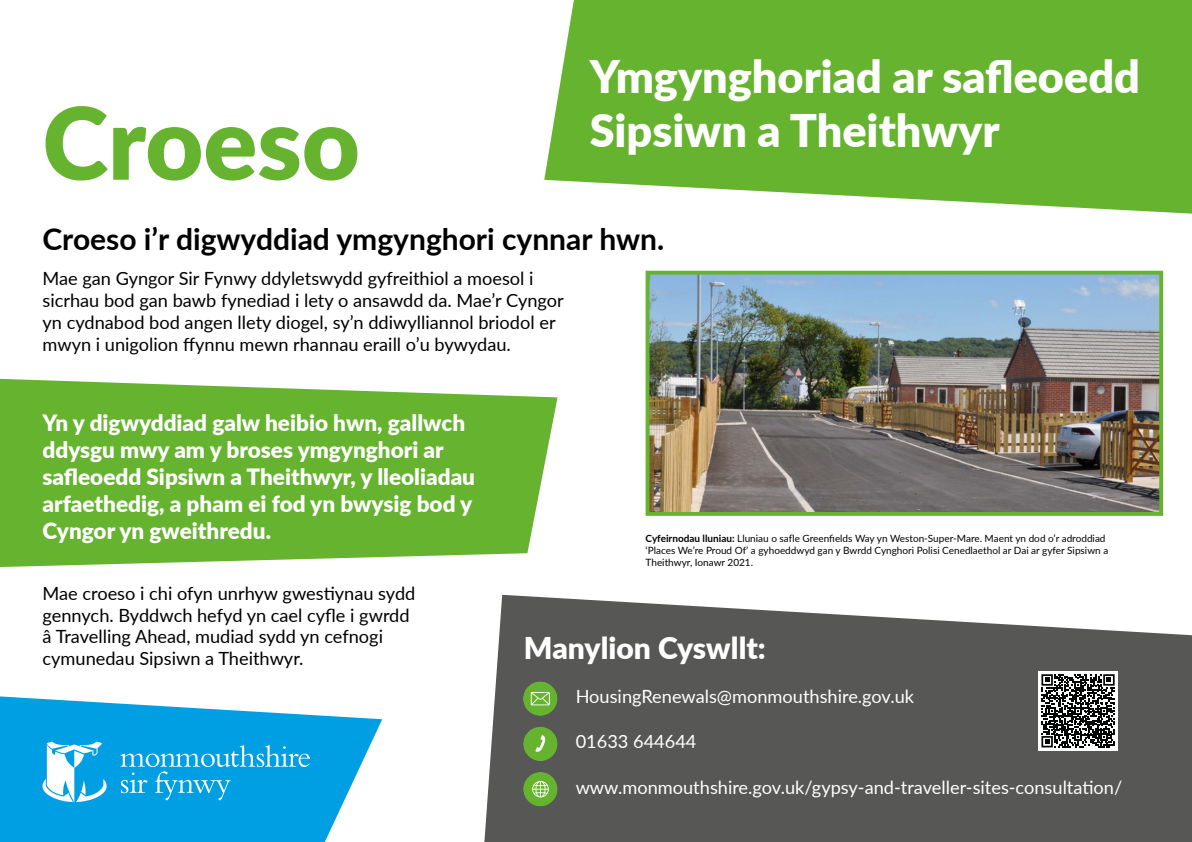
<style>
.page{position:relative;width:1192px;height:842px;background:#fff}
.page>*{position:absolute;margin:0;border:0;box-sizing:border-box;transform-origin:0 0}
.t1{font:900 100px "Lato";color:#65b32e}
.t2{font:900 45px "Lato";color:#fff}
.t3{font:700 30px "Lato";color:#000}
.t4{font:900 30px "Lato";color:#fff}
.t5{font:900 22.5px/27px "Lato";color:#fff}
.t6{font:18.2px/21.9px "Lato";color:#000}
.t7{font:18.2px "Lato";color:#fff}
.t8{font:10px/12px "Lato";color:#000}
.s1{font-weight:700}
</style>
<div class="page">
<svg style="left:484px;top:595px;width:708px;height:247px;fill:#575756"></svg>
<svg style="left:0;top:379px;width:558px;height:188px;fill:#65b32e"></svg>
<svg style="left:0;top:696px;width:382px;height:146px;fill:#009fe3"></svg>
<svg style="left:544px;top:0;width:648px;height:214px;fill:#65b32e"></svg>
<div style="left:1038px;top:671px;width:80px;height:80px;background:#fff"></div>
<svg style="left:1041px;top:674px;width:74px;height:73px"></svg>
<svg style="left:121px;top:745px;width:189px;height:55px"></svg>
<svg style="left:43px;top:742px;width:64px;height:60px"></svg>
<div style="left:523px;top:727px;width:34px;height:34px;background:#65b32e;border-radius:50%"></div>
<svg style="left:535px;top:735px;width:10px;height:17px"></svg>
<div style="left:523px;top:681px;width:34px;height:35px;background:#65b32e;border-radius:50%"></div>
<svg style="left:531px;top:692px;width:19px;height:13px"></svg>
<div style="left:523px;top:772px;width:34px;height:34px;background:#65b32e;border-radius:50%"></div>
<svg style="left:532px;top:781px;width:17px;height:16px"></svg>
<img style="left:651px;top:276px;width:507px;height:235px">
<div style="left:646px;top:271px;width:517px;height:245px;border:4px solid #65b32e"></div>
<h2 class="t2" style="left:590px;top:43px;width:552px">Ymgynghoriad ar safleoedd</h2>
<h1 class="t1" style="left:43px;top:68px;width:319px">Croeso</h1>
<h2 class="t2" style="left:590px;top:97px;width:411px">Sipsiwn a Theithwyr</h2>
<h3 class="t3" style="left:43px;top:217px;width:623px">Croeso i’r digwyddiad ymgynghori cynnar hwn.</h3>
<p class="t6" style="left:43px;top:267px;width:523px">Mae gan Gyngor Sir Fynwy ddyletswydd gyfreithiol a moesol i sicrhau bod gan bawb fynediad i lety o ansawdd da. Mae’r Cyngor yn cydnabod bod angen llety diogel, sy’n ddiwylliannol briodol er mwyn i unigolion ffynnu mewn rhannau eraill o’u bywydau.</p>
<p class="t5" style="left:43px;top:408px;width:434px">Yn y digwyddiad galw heibio hwn, gallwch ddysgu mwy am y broses ymgynghori ar safleoedd Sipsiwn a Theithwyr, y lleoliadau arfaethedig, a pham ei fod yn bwysig bod y Cyngor yn gweithredu.</p>
<p class="t6" style="left:43px;top:581px;width:374px">Mae croeso i chi ofyn unrhyw gwestiynau sydd gennych. Byddwch hefyd yn cael cyfle i gwrdd â Travelling Ahead, mudiad sydd yn cefnogi cymunedau Sipsiwn a Theithwyr.</p>
<p class="t8" style="left:646px;top:532px;width:464px"><span class="s1">Cyfeirnodau lluniau:</span> Lluniau o safle Greenfields Way yn Weston-Super-Mare. Maent yn dod o’r adroddiad ‘Places We’re Proud Of’ a gyhoeddwyd gan y Bwrdd Cynghori Polisi Cenedlaethol ar Dai ar gyfer Sipsiwn a<br>Theithwyr, Ionawr 2021.</p>
<h3 class="t4" style="left:524px;top:625px;width:243px">Manylion Cyswllt:</h3>
<p class="t7" style="left:576px;top:683px;width:340px">HousingRenewals@monmouthshire.gov.uk</p>
<p class="t7" style="left:576px;top:729px;width:122px">01633 644644</p>
<p class="t7" style="left:576px;top:774px;width:548px">www.monmouthshire.gov.uk/gypsy-and-traveller-sites-consultation/</p>
</div>
